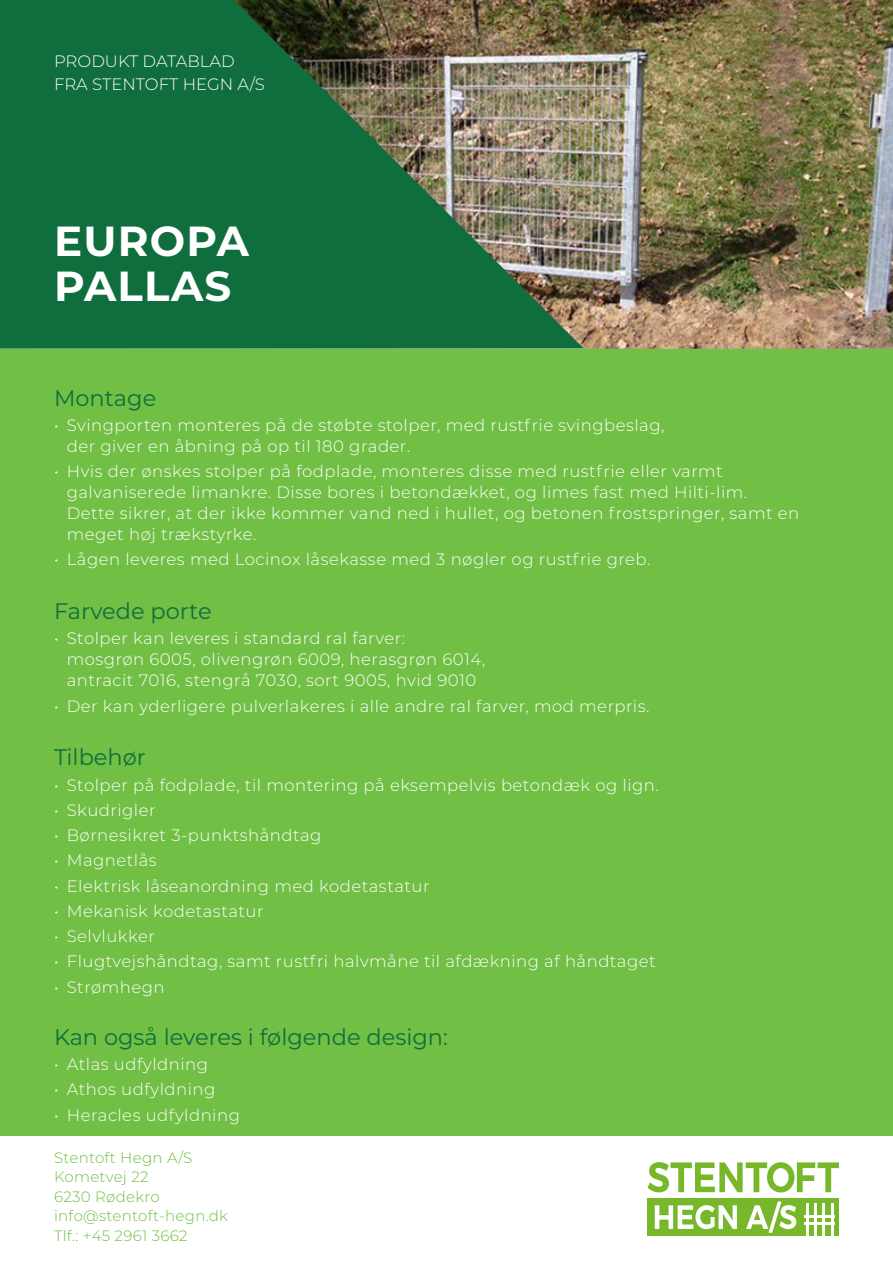
<style>
.page{position:relative;width:893px;height:1263px;background:#fff}
.page>*{position:absolute;margin:0;border:0;box-sizing:border-box;transform-origin:0 0}
.t1{font:700 42px/45px "Montserrat";letter-spacing:.03em;color:#fff}
.klassificeringer_ove{font:22.5px "Montserrat";color:#106d3d}
.t2{font:300 16.5px/21px "Montserrat";letter-spacing:.03em;color:#fff}
.t3{font:300 16.5px/22.5px "Montserrat";color:#fff}
.t4{font:300 15px/19.5px "Montserrat";letter-spacing:.02em;color:#71bf44}
</style>
<div class="page">
<div style="left:648px;top:1198px;width:191px;height:38px;background:#76b82a"></div>
<svg style="left:648px;top:1162px;width:191px;height:30px"></svg>
<svg style="left:655px;top:1205px;width:82px;height:24px"></svg>
<svg style="left:746px;top:1201px;width:50px;height:32px"></svg>
<hr style="left:805px;top:1215px;width:30px;height:2px;background:#fff">
<hr style="left:805px;top:1222px;width:30px;height:2px;background:#fff">
<hr style="left:806px;top:1203px;width:2px;height:33px;background:#fff">
<hr style="left:814px;top:1203px;width:3px;height:33px;background:#fff">
<hr style="left:823px;top:1203px;width:2px;height:33px;background:#fff">
<hr style="left:831px;top:1203px;width:2px;height:33px;background:#fff">
<div style="left:0;top:0;width:234px;height:349px;background:#106d3d"></div>
<div style="left:0;top:349px;width:893px;height:786px;background:#71bf44"></div>
<img style="left:234px;top:0;width:659px;height:349px">
<p class="t3" style="left:54px;top:50px;width:212px">PRODUKT DATABLAD<br>FRA STENTOFT HEGN A/S</p>
<h1 class="t1" style="left:54px;top:217px;width:196px">EUROPA<br>PALLAS</h1>
<p class="klassificeringer_ove" style="left:54px;top:382px;width:104px">Montage</p>
<p class="t2" style="left:67px;top:414px;width:599px;text-indent:-13px">• Svingporten monteres på de støbte stolper, med rustfrie svingbeslag, der giver en åbning på op til 180 grader.</p>
<p class="t2" style="left:67px;top:460px;width:734px;text-indent:-13px">• Hvis der ønskes stolper på fodplade, monteres disse med rustfrie eller varmt galvaniserede limankre. Disse bores i betondækket, og limes fast med Hilti-lim.<br>Dette sikrer, at der ikke kommer vand ned i hullet, og betonen frostspringer, samt en meget høj trækstyrke.</p>
<p class="t2" style="left:54px;top:548px;width:598px">• Lågen leveres med Locinox låsekasse med 3 nøgler og rustfrie greb.</p>
<p class="klassificeringer_ove" style="left:54px;top:596px;width:159px">Farvede porte</p>
<p class="t2" style="left:67px;top:627px;width:420px;text-indent:-13px">• Stolper kan leveres i standard ral farver: mosgrøn 6005, olivengrøn 6009, herasgrøn 6014, antracit 7016, stengrå 7030, sort 9005, hvid 9010</p>
<p class="t2" style="left:54px;top:695px;width:597px">• Der kan yderligere pulverlakeres i alle andre ral farver, mod merpris.</p>
<p class="klassificeringer_ove" style="left:54px;top:742px;width:93px">Tilbehør</p>
<p class="t2" style="left:54px;top:774px;width:606px">• Stolper på fodplade, til montering på eksempelvis betondæk og lign.</p>
<p class="t2" style="left:54px;top:799px;width:103px">• Skudrigler</p>
<p class="t2" style="left:54px;top:824px;width:269px">• Børnesikret 3-punktshåndtag</p>
<p class="t2" style="left:54px;top:849px;width:104px">• Magnetlås</p>
<p class="t2" style="left:54px;top:875px;width:377px">• Elektrisk låseanordning med kodetastatur</p>
<p class="t2" style="left:54px;top:900px;width:211px">• Mekanisk kodetastatur</p>
<p class="t2" style="left:54px;top:925px;width:102px">• Selvlukker</p>
<p class="t2" style="left:54px;top:950px;width:603px">• Flugtvejshåndtag, samt rustfri halvmåne til afdækning af håndtaget</p>
<p class="t2" style="left:54px;top:976px;width:112px">• Strømhegn</p>
<p class="klassificeringer_ove" style="left:54px;top:1021px;width:395px">Kan også leveres i følgende design:</p>
<p class="t2" style="left:54px;top:1053px;width:156px">• Atlas udfyldning</p>
<p class="t2" style="left:54px;top:1078px;width:163px">• Athos udfyldning</p>
<p class="t2" style="left:54px;top:1104px;width:187px">• Heracles udfyldning</p>
<p class="t4" style="left:54px;top:1147px;width:176px">Stentoft Hegn A/S<br>Kometvej 22<br>6230 Rødekro info@stentoft-hegn.dk<br>Tlf.: +45 2961 3662</p>
</div>
